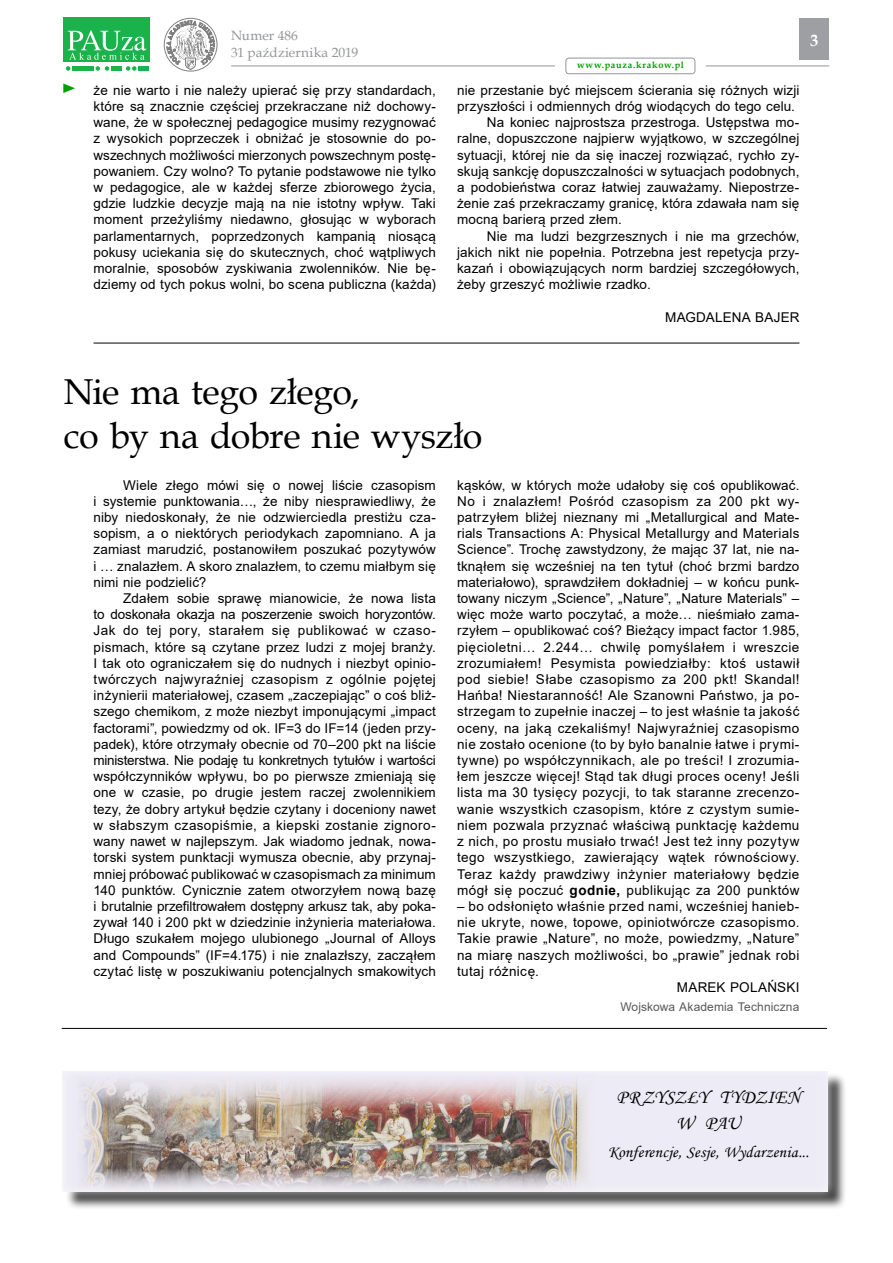
<style>
.page{position:relative;width:893px;height:1263px;background:#fff}
.page>*{position:absolute;margin:0;border:0;box-sizing:border-box;transform-origin:0 0}
.t1{font:36px/43.2px "Book Antiqua";letter-spacing:-.015em;color:#000}
.t2{font:19.5px/25.5px "Monotype Corsiva";letter-spacing:.01em;color:#000;text-align:center}
.t3{font:16.5px "Monotype Corsiva";letter-spacing:.015em;color:#000}
.t4{font:700 16.5px "Book Antiqua";color:#fff}
.t5{font:13.5px/16.2px "Arial";letter-spacing:.01em;color:#000;text-align:justify}
.t6{font:13.5px "Arial";letter-spacing:.03em;color:#000}
.t7{font:13.5px/16.2px "Book Antiqua";letter-spacing:.005em;color:#939598}
.t8{font:12px "Arial";letter-spacing:.01em;color:#58595b}
.t9{font:700 9.15px "Book Antiqua";letter-spacing:.075em;color:#00a000}
.s1{font-family:"Times New Roman";color:#00a000}
.s2{font-weight:700}
</style>
<div class="page">
<div style="left:799px;top:18px;width:30px;height:42px;background:#9d9fa2"></div>
<svg style="left:66px;top:66px;width:4px;height:5px"></svg>
<svg style="left:96px;top:66px;width:13px;height:5px"></svg>
<svg style="left:126px;top:66px;width:11px;height:5px"></svg>
<div style="left:72px;top:66px;width:10px;height:5px;background:#19b24b"></div>
<div style="left:84px;top:66px;width:10px;height:5px;background:#19b24b"></div>
<div style="left:111px;top:66px;width:10px;height:5px;background:#19b24b"></div>
<div style="left:138px;top:66px;width:10px;height:5px;background:#19b24b"></div>
<div style="left:64px;top:18px;width:86px;height:44px;background:#19b24b"></div>
<svg style="left:68px;top:30px;width:78px;height:30px"></svg>
<hr style="left:231px;top:66px;width:324px;height:1px;background:#939598">
<div style="left:566px;top:58px;width:129px;height:16px;border:1px solid #939598;border-radius:3px"></div>
<hr style="left:706px;top:66px;width:123px;height:1px;background:#939598">
<div style="left:164px;top:18px;width:53px;height:53px;border:1px solid #000;border-radius:50%"></div>
<svg style="left:167px;top:17px;width:48px;height:53px"></svg>
<hr style="left:62px;top:1028px;width:765px;height:1px;background:#000">
<hr style="left:94px;top:343px;width:705px;height:1px;background:#000">
<div style="left:65px;top:1072px;width:782px;height:138px;background:#000;opacity:.75"></div>
<div style="left:62px;top:1058px;width:777px;height:146px;background:#fff;opacity:.75"></div>
<img style="left:70px;top:1071px;width:525px;height:122px">
<p class="t7" style="left:231px;top:27px;width:129px">Numer 486<br>31 października 2019</p>
<p class="t4" style="left:810px;top:30px;width:10px">3</p>
<p class="t9" style="left:577px;top:59px;width:108px">www.pauza.krakow.pl</p>
<p class="t5" style="left:94px;top:82px;width:344px;text-indent:-32px"><span class="s1">►</span> że nie warto i nie należy upierać się przy standardach, które są znacznie częściej przekraczane niż dochowy&shy;wane, że w społecznej pedagogice musimy rezygnować z wysokich poprzeczek i obniżać je stosownie do po&shy;wszechnych możliwości mierzonych powszechnym postę&shy;powaniem. Czy wolno? To pytanie podstawowe nie tylko w pedagogice, ale w każdej sferze zbiorowego życia, gdzie ludzkie decyzje mają na nie istotny wpływ. Taki moment przeżyliśmy niedawno, głosując w wyborach parlamentarnych, poprzedzonych kampanią niosącą pokusy uciekania się do skutecznych, choć wątpliwych moralnie, sposobów zyskiwania zwolenników. Nie bę&shy;dziemy od tych pokus wolni, bo scena publiczna (każda)</p>
<p class="t5" style="left:457px;top:82px;width:344px">nie przestanie być miejscem ścierania się różnych wizji</p>
<p class="t5" style="left:457px;top:98px;width:339px">przyszłości i odmiennych dróg wiodących do tego celu.</p>
<p class="t5" style="left:487px;top:114px;width:314px">Na koniec najprostsza przestroga. Ustępstwa mo-</p>
<p class="t5" style="left:457px;top:131px;width:344px">ralne, dopuszczone najpierw wyjątkowo, w szczególnej</p>
<p class="t5" style="left:457px;top:147px;width:344px">sytuacji, której nie da się inaczej rozwiązać, rychło zy-</p>
<p class="t5" style="left:457px;top:163px;width:344px">skują sankcję dopuszczalności w sytuacjach podobnych,</p>
<p class="t5" style="left:457px;top:179px;width:344px">a podobieństwa coraz łatwiej zauważamy. Niepostrze-</p>
<p class="t5" style="left:457px;top:195px;width:344px">żenie zaś przekraczamy granicę, która zdawała nam się</p>
<p class="t5" style="left:457px;top:212px;width:166px">mocną barierą przed złem.</p>
<p class="t5" style="left:487px;top:228px;width:314px">Nie ma ludzi bezgrzesznych i nie ma grzechów,</p>
<p class="t5" style="left:457px;top:244px;width:344px">jakich nikt nie popełnia. Potrzebna jest repetycja przy-</p>
<p class="t5" style="left:457px;top:260px;width:344px">kazań i obowiązujących norm bardziej szczegółowych,</p>
<p class="t5" style="left:457px;top:276px;width:195px">żeby grzeszyć możliwie rzadko.</p>
<p class="t5" style="left:665px;top:309px;width:136px">MAGDALENA BAJER</p>
<h1 class="t1" style="left:64px;top:370px;width:420px">Nie ma tego złego,<br>co by na dobre nie wyszło</h1>
<p class="t5" style="left:94px;top:477px;width:344px;text-indent:30px">Wiele złego mówi się o nowej liście czasopism i systemie punktowania…, że niby niesprawiedliwy, że niby niedoskonały, że nie odzwierciedla prestiżu cza&shy;sopism, a o niektórych periodykach zapomniano. A ja zamiast marudzić, postanowiłem poszukać pozytywów i … znalazłem. A skoro znalazłem, to czemu miałbym się nimi nie podzielić?</p>
<p class="t5" style="left:94px;top:590px;width:344px;text-indent:30px">Zdałem sobie sprawę mianowicie, że nowa lista to doskonała okazja na poszerzenie swoich horyzontów.<br>Jak do tej pory, starałem się publikować w czaso&shy;pismach, które są czytane przez ludzi z mojej branży.<br>I tak oto ograniczałem się do nudnych i niezbyt opinio&shy;twórczych najwyraźniej czasopism z ogólnie pojętej inżynierii materiałowej, czasem „zaczepiając” o coś bliż&shy;szego chemikom, z może niezbyt imponującymi „impact factorami”, powiedzmy od ok. IF=3 do IF=14 (jeden przy&shy;padek), które otrzymały obecnie od 70–200 pkt na liście ministerstwa. Nie podaję tu konkretnych tytułów i wartości współczynników wpływu, bo po pierwsze zmieniają się one w czasie, po drugie jestem raczej zwolennikiem tezy, że dobry artykuł będzie czytany i doceniony nawet w słabszym czasopiśmie, a kiepski zostanie zignoro&shy;wany nawet w najlepszym. Jak wiadomo jednak, nowa&shy;torski system punktacji wymusza obecnie, aby przynaj&shy;mniej próbować publikować w czasopismach za minimum 140 punktów. Cynicznie zatem otworzyłem nową bazę i brutalnie przefiltrowałem dostępny arkusz tak, aby poka&shy;zywał 140 i 200 pkt w dziedzinie inżynieria materiałowa.<br>Długo szukałem mojego ulubionego „Journal of Alloys and Compounds” (IF=4.175) i nie znalazłszy, zacząłem czytać listę w poszukiwaniu potencjalnych smakowitych</p>
<p class="t5" style="left:457px;top:477px;width:344px">kąsków, w których może udałoby się coś opublikować.<br>No i znalazłem! Pośród czasopism za 200 pkt wy&shy;patrzyłem bliżej nieznany mi „Metallurgical and Mate&shy;rials Transactions A: Physical Metallurgy and Materials Science”. Trochę zawstydzony, że mając 37 lat, nie na&shy;tknąłem się wcześniej na ten tytuł (choć brzmi bardzo materiałowo), sprawdziłem dokładniej – w końcu punk&shy;towany niczym „Science”, „Nature”, „Nature Materials” – więc może warto poczytać, a może… nieśmiało zama&shy;rzyłem – opublikować coś? Bieżący impact factor 1.985, pięcioletni… 2.244… chwilę pomyślałem i wreszcie zrozumiałem! Pesymista powiedziałby: ktoś ustawił pod siebie! Słabe czasopismo za 200 pkt! Skandal!<br>Hańba! Niestaranność! Ale Szanowni Państwo, ja po&shy;strzegam to zupełnie inaczej – to jest właśnie ta jakość oceny, na jaką czekaliśmy! Najwyraźniej czasopismo nie zostało ocenione (to by było banalnie łatwe i prymi&shy;tywne) po współczynnikach, ale po treści! I zrozumia&shy;łem jeszcze więcej! Stąd tak długi proces oceny! Jeśli lista ma 30 tysięcy pozycji, to tak staranne zrecenzo&shy;wanie wszystkich czasopism, które z czystym sumie&shy;niem pozwala przyznać właściwą punktację każdemu z nich, po prostu musiało trwać! Jest też inny pozytyw tego wszystkiego, zawierający wątek równościowy.<br>Teraz każdy prawdziwy inżynier materiałowy będzie mógł się poczuć <span class="s2">godnie,</span> publikując za 200 punktów</p>
<p class="t6" style="left:457px;top:897px;width:344px">– bo odsłonięto właśnie przed nami, wcześniej hanieb-</p>
<p class="t5" style="left:457px;top:914px;width:344px">nie ukryte, nowe, topowe, opiniotwórcze czasopismo.</p>
<p class="t5" style="left:457px;top:930px;width:344px">Takie prawie „Nature”, no może, powiedzmy, „Nature”</p>
<p class="t6" style="left:457px;top:945px;width:344px">na miarę naszych możliwości, bo „prawie” jednak robi</p>
<p class="t5" style="left:457px;top:963px;width:83px">tutaj różnicę.</p>
<p class="t5" style="left:677px;top:979px;width:124px">MAREK POLAŃSKI</p>
<p class="t8" style="left:620px;top:998px;width:181px">Wojskowa Akademia Techniczna</p>
<h2 class="t2" style="left:617px;top:1084px;width:185px">PRZYSZŁY TYDZIEŃ<br>W PAU</h2>
<p class="t3" style="left:608px;top:1142px;width:202px">Konferencje, Sesje, Wydarzenia...</p>
</div>
